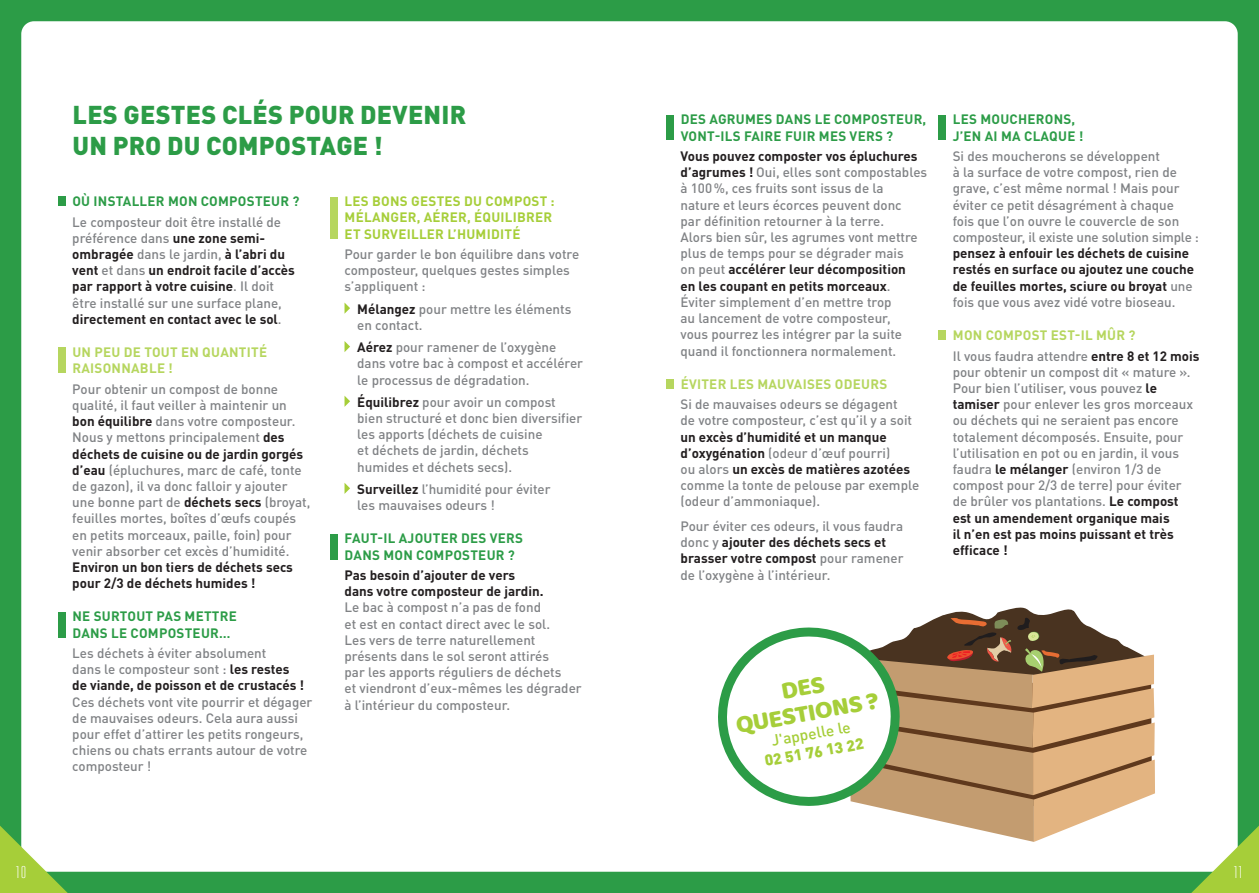
<style>
.page{position:relative;width:1259px;height:893px;background:#2c9c47}
.page>*{position:absolute;margin:0;border:0;box-sizing:border-box;transform-origin:0 0}
._2_LISTE_TITRE{font:900 25.5px/30.6px "DIN Pro";letter-spacing:.01em;color:#2c9c47}
.Texte_de_labeur{font:25.2px/25.7px "Baloo Tamma";color:#a6ce39;text-align:center}
.FOLIO{font:17.55px "Tulpen One";color:#fff;scale:1.07 1}
.Texte_de_labeur-2{font:500 15.6px/18.6px "DIN Pro";color:#a6ce39;text-align:center}
._3_PARTIE_TITRE{font:500 13.5px/16.2px "DIN Pro";color:#808285}
._3_PARTIE_TITRE-2{font:700 13.5px/16.2px "DIN Pro";color:#231f20}
._3_PARTIE_TITRE-3{font:700 13.5px/16.2px "DIN Pro";letter-spacing:.02em;color:#2c9c47}
._3_PARTIE_TITRE-4{font:700 13.5px/16.2px "DIN Pro";letter-spacing:.02em;color:#b6d65f}
._3_PARTIE_TITRE-5{font:700 13.5px/16.2px "DIN Pro";letter-spacing:.02em;color:#a6ce39}
.s1{font-weight:500;color:#808285}
.s2{font-weight:700;color:#231f20}
.s3{font-weight:900}
</style>
<div class="page">
<div style="left:21px;top:21px;width:1216px;height:851px;background:#fff;border-radius:13px"></div>
<svg style="left:0;top:826px;width:68px;height:67px"></svg>
<svg style="left:1191px;top:826px;width:68px;height:67px"></svg>
<div style="left:58px;top:197px;width:8px;height:9px;background:#2c9c47"></div>
<div style="left:58px;top:347px;width:8px;height:26px;background:#b6d65f"></div>
<div style="left:58px;top:612px;width:8px;height:25px;background:#2c9c47"></div>
<div style="left:666px;top:115px;width:8px;height:25px;background:#2c9c47"></div>
<div style="left:666px;top:379px;width:8px;height:10px;background:#b6d65f"></div>
<svg style="left:344px;top:303px;width:6px;height:11px"></svg>
<svg style="left:344px;top:341px;width:6px;height:11px"></svg>
<svg style="left:344px;top:396px;width:6px;height:11px"></svg>
<svg style="left:344px;top:483px;width:6px;height:11px"></svg>
<div style="left:330px;top:197px;width:8px;height:41px;background:#b6d65f"></div>
<div style="left:330px;top:534px;width:8px;height:25px;background:#2c9c47"></div>
<div style="left:938px;top:115px;width:8px;height:25px;background:#2c9c47"></div>
<div style="left:938px;top:330px;width:8px;height:10px;background:#b6d65f"></div>
<svg style="left:718px;top:607px;width:437px;height:235px"></svg>
<p class="_2_LISTE_TITRE" style="left:73px;top:97px;width:395px">LES GESTES CLÉS POUR DEVENIR<br>UN PRO DU COMPOSTAGE !</p>
<p class="_3_PARTIE_TITRE-3" style="left:72px;top:192px;width:228px">OÙ INSTALLER MON COMPOSTEUR ?</p>
<p class="_3_PARTIE_TITRE-2" style="left:72px;top:212px;width:224px"><span class="s1">Le composteur doit être installé de préférence dans</span> une zone semi&shy;ombragée <span class="s1">dans le jardin,</span> à l’abri du vent <span class="s1">et dans</span> un endroit facile d’accès par rapport à votre cuisine<span class="s1">. Il doit être installé sur une surface plane, </span>directement en contact avec le sol<span class="s1">.</span></p>
<p class="_3_PARTIE_TITRE-4" style="left:72px;top:342px;width:196px">UN PEU DE TOUT EN QUANTITÉ<br>RAISONNABLE !</p>
<p class="_3_PARTIE_TITRE" style="left:72px;top:379px;width:240px">Pour obtenir un compost de bonne qualité, il faut veiller à maintenir un <span class="s2">bon équilibre</span> dans votre composteur.<br>Nous y mettons principalement <span class="s2">des déchets de cuisine ou de jardin gorgés d’eau</span> (épluchures, marc de café, tonte de gazon), il va donc falloir y ajouter une bonne part de <span class="s2">déchets secs</span> (broyat, feuilles mortes, boîtes d’œufs coupés en petits morceaux, paille, foin) pour venir absorber cet excès d’humidité.<br><span class="s2">Environ un bon tiers de déchets secs pour 2/3 de déchets humides !</span></p>
<p class="_3_PARTIE_TITRE-3" style="left:72px;top:607px;width:166px">NE SURTOUT PAS METTRE<br>DANS LE COMPOSTEUR…</p>
<p class="_3_PARTIE_TITRE" style="left:72px;top:644px;width:242px">Les déchets à éviter absolument<br>dans le composteur sont : <span class="s2">les restes<br>de viande, de poisson et de crustacés !<br></span>Ces déchets vont vite pourrir et dégager de mauvaises odeurs. Cela aura aussi pour effet d’attirer les petits rongeurs, chiens ou chats errants autour de votre composteur !</p>
<p class="_3_PARTIE_TITRE-5" style="left:345px;top:192px;width:211px">LES BONS GESTES DU COMPOST :<br>MÉLANGER, AÉRER, ÉQUILIBRER<br>ET SURVEILLER L’HUMIDITÉ</p>
<p class="_3_PARTIE_TITRE" style="left:344px;top:245px;width:236px">Pour garder le bon équilibre dans votre composteur, quelques gestes simples s’appliquent :</p>
<p class="_3_PARTIE_TITRE" style="left:357px;top:299px;width:216px"><span class="s2">Mélangez</span> pour mettre les éléments en contact.</p>
<p class="_3_PARTIE_TITRE" style="left:357px;top:338px;width:227px"><span class="s2">Aérez</span> pour ramener de l’oxygène dans votre bac à compost et accélérer le processus de dégradation.</p>
<p class="_3_PARTIE_TITRE" style="left:357px;top:392px;width:226px"><span class="s2">Équilibrez</span> pour avoir un compost bien structuré et donc bien diversifier les apports (déchets de cuisine<br>et déchets de jardin, déchets humides et déchets secs).</p>
<p class="_3_PARTIE_TITRE" style="left:357px;top:479px;width:195px"><span class="s2">Surveillez</span> l’humidité pour éviter les mauvaises odeurs !</p>
<p class="_3_PARTIE_TITRE-3" style="left:345px;top:529px;width:180px">FAUT-IL AJOUTER DES VERS<br>DANS MON COMPOSTEUR ?</p>
<p class="_3_PARTIE_TITRE" style="left:344px;top:565px;width:239px"><span class="s2">Pas besoin d’ajouter de vers<br>dans votre composteur de jardin.<br></span>Le bac à compost n’a pas de fond<br>et est en contact direct avec le sol.<br>Les vers de terre naturellement présents dans le sol seront attirés<br>par les apports réguliers de déchets<br>et viendront d’eux-mêmes les dégrader à l’intérieur du composteur.</p>
<p class="_3_PARTIE_TITRE-3" style="left:680px;top:110px;width:247px">DES AGRUMES DANS LE COMPOSTEUR,<br>VONT-ILS FAIRE FUIR MES VERS ?</p>
<p class="_3_PARTIE_TITRE" style="left:680px;top:147px;width:248px"><span class="s2">Vous pouvez composter vos épluchures d’agrumes !</span> Oui, elles sont compostables à 100%, ces fruits sont issus de la<br>nature et leurs écorces peuvent donc<br>par définition retourner à la terre.<br>Alors bien sûr, les agrumes vont mettre plus de temps pour se dégrader mais<br>on peut <span class="s2">accélérer leur décomposition<br>en les coupant en petits morceaux</span>.<br>Éviter simplement d’en mettre trop<br>au lancement de votre composteur,<br>vous pourrez les intégrer par la suite quand il fonctionnera normalement.</p>
<p class="_3_PARTIE_TITRE-4" style="left:680px;top:374px;width:208px">ÉVITER LES MAUVAISES ODEURS</p>
<p class="_3_PARTIE_TITRE" style="left:680px;top:395px;width:240px">Si de mauvaises odeurs se dégagent<br>de votre composteur, c’est qu’il y a soit <span class="s2">un excès d’humidité et un manque d’oxygénation</span> (odeur d’œuf pourri)<br>ou alors <span class="s2">un excès de matières azotées </span>comme la tonte de pelouse par exemple (odeur d’ammoniaque).</p>
<p class="_3_PARTIE_TITRE" style="left:680px;top:517px;width:224px">Pour éviter ces odeurs, il vous faudra donc y <span class="s2">ajouter des déchets secs et brasser votre compost</span> pour ramener de l’oxygène à l’intérieur.</p>
<p class="_3_PARTIE_TITRE-3" style="left:953px;top:110px;width:132px">LES MOUCHERONS,<br>J’EN AI MA CLAQUE !</p>
<p class="_3_PARTIE_TITRE" style="left:952px;top:147px;width:248px">Si des moucherons se développent<br>à la surface de votre compost, rien de grave, c’est même normal ! Mais pour éviter ce petit désagrément à chaque<br>fois que l’on ouvre le couvercle de son composteur, il existe une solution simple : <span class="s2">pensez à enfouir les déchets de cuisine restés en surface ou ajoutez une couche de feuilles mortes, sciure ou broyat</span> une fois que vous avez vidé votre bioseau.</p>
<p class="_3_PARTIE_TITRE-4" style="left:953px;top:325px;width:184px">MON COMPOST EST-IL MÛR ?</p>
<p class="_3_PARTIE_TITRE" style="left:952px;top:346px;width:248px">Il vous faudra attendre <span class="s2">entre 8 et 12 mois </span>pour obtenir un compost dit « mature ».</p>
<p class="_3_PARTIE_TITRE" style="left:952px;top:378px;width:242px">Pour bien l’utiliser, vous pouvez <span class="s2">le tamiser</span> pour enlever les gros morceaux ou déchets qui ne seraient pas encore totalement décomposés. Ensuite, pour l’utilisation en pot ou en jardin, il vous faudra <span class="s2">le mélanger</span> (environ 1/3 de compost pour 2/3 de terre) pour éviter de brûler vos plantations. <span class="s2">Le compost est un amendement organique mais<br>il n’en est pas moins puissant et très efficace !</span></p>
<p class="Texte_de_labeur" style="left:729px;top:687px;width:146px;rotate:-10deg">DES<br>QUESTIONS ?</p>
<p class="Texte_de_labeur-2" style="left:759px;top:731px;width:102px;rotate:-10deg">J'appelle le<br><span class="s3">02 51 76 13 22</span></p>
<p class="FOLIO" style="left:16px;top:862px;width:11px">10</p>
<p class="FOLIO" style="left:1234px;top:862px;width:9px">11</p>
</div>
